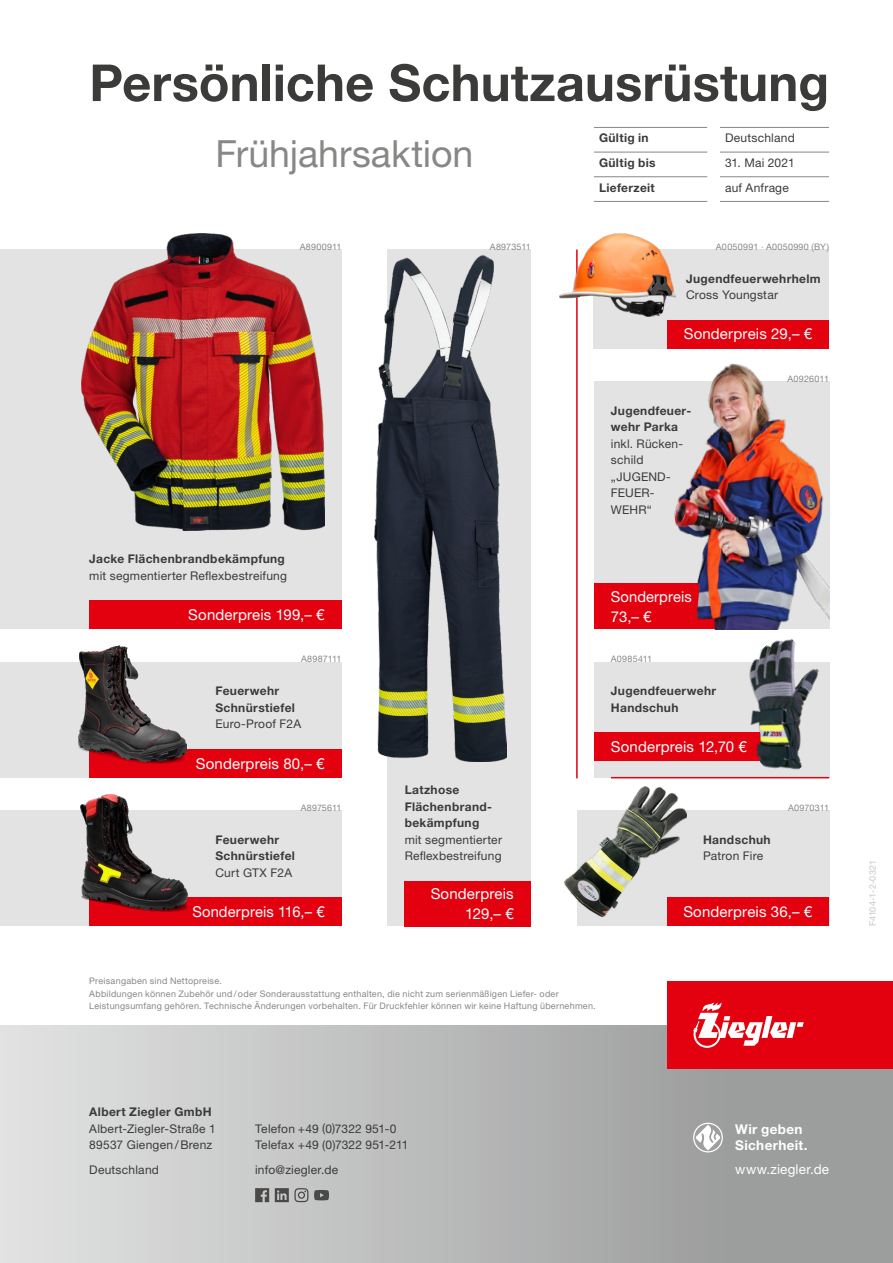
<style>
.page{position:relative;width:893px;height:1263px;background:#fff}
.page>*{position:absolute;margin:0;border:0;box-sizing:border-box;transform-origin:0 0}
.t1{font:700 51px "Helvetica Neue LTW1 G";letter-spacing:.005em;color:#3b3b3a}
.t2{font:37.5px "Helvetica Neue LTW1 G";color:#878786}
.t3{font:15px/19.5px "Helvetica Neue LT Pro";letter-spacing:.01em;color:#fff}
.t4{font:700 13.5px/16.5px "Helvetica Neue LT Pro";letter-spacing:.025em;color:#fff}
.t5{font:13.5px "Helvetica Neue LT Pro";letter-spacing:.015em;color:#fff}
.t6{font:700 12px/16.5px "Helvetica Neue LT Pro";letter-spacing:.03em;color:#3b3b3a}
.t7{font:12px/16.5px "Helvetica Neue LT Pro";letter-spacing:.02em;color:#3b3b3a}
.t8{font:12px/16.5px "Helvetica Neue LTW1 G";letter-spacing:.015em;color:#3b3b3a}
.t9{font:700 12px "Helvetica Neue LTW1 G";letter-spacing:.03em;color:#3b3b3a}
.t10{font:9px/12px "Helvetica Neue LTW1 G";letter-spacing:.03em;color:#878786}
.t11{font:9px "Helvetica Neue LT Pro";letter-spacing:.025em;color:#878786}
.t12{font:9px "Helvetica Neue LT Pro";letter-spacing:.005em;color:#878786}
.t13{font:9px "Helvetica Neue LTW1 G";color:#c5c6c6}
.t14{font:9px "Helvetica Neue LT Pro";color:#878786}
</style>
<div class="page">
<div style="left:0;top:250px;width:342px;height:379px;background:#e3e3e3"></div>
<div style="left:388px;top:250px;width:143px;height:676px;background:#e3e3e3"></div>
<div style="left:0;top:811px;width:342px;height:115px;background:#e3e3e3"></div>
<div style="left:0;top:662px;width:342px;height:116px;background:#e3e3e3"></div>
<div style="left:594px;top:250px;width:235px;height:99px;background:#e3e3e3"></div>
<div style="left:594px;top:662px;width:235px;height:116px;background:#e3e3e3"></div>
<div style="left:577px;top:811px;width:252px;height:115px;background:#e3e3e3"></div>
<img style="left:375px;top:255px;width:131px;height:506px">
<div style="left:594px;top:382px;width:235px;height:247px;background:#e3e3e3"></div>
<img style="left:82px;top:233px;width:243px;height:297px">
<hr style="left:576px;top:250px;width:2px;height:528px;background:#e3000f">
<hr style="left:611px;top:777px;width:218px;height:1px;background:#e3000f">
<div style="left:0;top:1025px;width:893px;height:238px;background:linear-gradient(to right,#e0e1e1,#929393)"></div>
<div style="left:668px;top:981px;width:225px;height:88px;background:#e3000f"></div>
<svg style="left:693px;top:1002px;width:111px;height:46px"></svg>
<svg style="left:693px;top:1123px;width:30px;height:29px"></svg>
<svg style="left:255px;top:1188px;width:14px;height:14px"></svg>
<svg style="left:275px;top:1188px;width:33px;height:14px"></svg>
<svg style="left:314px;top:1190px;width:15px;height:10px"></svg>
<div style="left:89px;top:600px;width:253px;height:29px;background:#e3000f"></div>
<div style="left:89px;top:749px;width:253px;height:29px;background:#e3000f"></div>
<div style="left:89px;top:897px;width:253px;height:29px;background:#e3000f"></div>
<div style="left:668px;top:897px;width:161px;height:29px;background:#e3000f"></div>
<div style="left:668px;top:320px;width:161px;height:29px;background:#e3000f"></div>
<div style="left:594px;top:732px;width:172px;height:29px;background:#e3000f"></div>
<div style="left:594px;top:584px;width:164px;height:45px;background:#e3000f"></div>
<div style="left:405px;top:881px;width:126px;height:45px;background:#e3000f"></div>
<img style="left:79px;top:794px;width:109px;height:118px">
<img style="left:79px;top:646px;width:108px;height:117px">
<img style="left:565px;top:786px;width:121px;height:130px">
<img style="left:705px;top:638px;width:125px;height:141px">
<img style="left:560px;top:233px;width:116px;height:83px">
<img style="left:669px;top:363px;width:160px;height:266px">
<hr style="left:594px;top:127px;width:113px;height:1px;background:#878786">
<hr style="left:720px;top:127px;width:109px;height:1px;background:#878786">
<hr style="left:594px;top:152px;width:113px;height:1px;background:#878786">
<hr style="left:720px;top:152px;width:109px;height:1px;background:#878786">
<hr style="left:594px;top:176px;width:113px;height:1px;background:#878786">
<hr style="left:720px;top:176px;width:109px;height:1px;background:#878786">
<hr style="left:594px;top:201px;width:113px;height:1px;background:#878786">
<hr style="left:720px;top:201px;width:109px;height:1px;background:#878786">
<h1 class="t1" style="left:89px;top:51px;width:741px">Persönliche Schutzausrüstung</h1>
<h2 class="t2" style="left:215px;top:131px;width:259px">Frühjahrsaktion</h2>
<p class="t6" style="left:599px;top:129px;width:51px">Gültig in</p>
<p class="t7" style="left:725px;top:130px;width:71px">Deutschland</p>
<p class="t6" style="left:599px;top:154px;width:58px">Gültig bis</p>
<p class="t7" style="left:725px;top:154px;width:71px">31. Mai 2021</p>
<p class="t6" style="left:599px;top:179px;width:57px">Lieferzeit</p>
<p class="t7" style="left:725px;top:179px;width:65px">auf Anfrage</p>
<p class="t11" style="left:300px;top:241px;width:43px">A8900911</p>
<p class="t11" style="left:716px;top:241px;width:115px">A0050991 · A0050990 (BY)</p>
<p class="t11" style="left:490px;top:241px;width:42px">A8973511</p>
<p class="t6" style="left:686px;top:270px;width:136px">Jugendfeuerwehrhelm</p>
<p class="t7" style="left:686px;top:286px;width:94px">Cross Youngstar</p>
<p class="t3" style="left:684px;top:324px;width:130px">Sonderpreis 29,– €</p>
<p class="t6" style="left:89px;top:550px;width:197px">Jacke Flächenbrandbekämpfung</p>
<p class="t7" style="left:89px;top:567px;width:199px">mit segmentierter Reflexbestreifung</p>
<p class="t3" style="left:188px;top:604px;width:138px">Sonderpreis 199,– €</p>
<p class="t12" style="left:301px;top:653px;width:42px">A8987111</p>
<p class="t6" style="left:215px;top:682px;width:81px">Feuerwehr<br>Schnürstiefel</p>
<p class="t7" style="left:215px;top:715px;width:87px">Euro-Proof F2A</p>
<p class="t3" style="left:196px;top:753px;width:130px">Sonderpreis 80,– €</p>
<p class="t6" style="left:611px;top:402px;width:81px">Jugendfeuer&shy;wehr Parka</p>
<p class="t7" style="left:611px;top:435px;width:74px">inkl. Rücken&shy;schild „JUGEND-<br>FEUER-<br>WEHR“</p>
<p class="t3" style="left:611px;top:587px;width:82px">Sonderpreis<br>73,– €</p>
<p class="t11" style="left:611px;top:653px;width:43px">A0985411</p>
<p class="t6" style="left:611px;top:682px;width:107px">Jugendfeuerwehr<br>Handschuh</p>
<p class="t3" style="left:611px;top:736px;width:137px">Sonderpreis 12,70 €</p>
<p class="t11" style="left:788px;top:373px;width:43px">A0926011</p>
<p class="t6" style="left:405px;top:781px;width:89px">Latzhose<br>Flächenbrand&shy;bekämpfung</p>
<p class="t7" style="left:405px;top:831px;width:99px">mit segmentierter<br>Reflexbestreifung</p>
<p class="t14" style="left:301px;top:802px;width:42px">A8975611</p>
<p class="t12" style="left:788px;top:802px;width:42px">A0970311</p>
<p class="t6" style="left:215px;top:831px;width:81px">Feuerwehr<br>Schnürstiefel</p>
<p class="t7" style="left:215px;top:864px;width:78px">Curt GTX F2A</p>
<p class="t6" style="left:703px;top:831px;width:69px">Handschuh</p>
<p class="t7" style="left:703px;top:847px;width:62px">Patron Fire</p>
<p class="t3" style="left:431px;top:884px;width:85px;text-align:right">Sonderpreis<br>129,– €</p>
<p class="t3" style="left:192px;top:902px;width:134px">Sonderpreis 116,– €</p>
<p class="t3" style="left:683px;top:901px;width:130px">Sonderpreis 36,– €</p>
<p class="t11" style="left:89px;top:975px;width:134px">Preisangaben sind Nettopreise.</p>
<p class="t10" style="left:89px;top:987px;width:508px">Abbildungen können Zubehör und / oder Sonder ausstattung enthalten, die nicht zum serien mäßigen Liefer- oder<br>Leistung sumfang gehören. Technische Änderungen vorbehalten. Für Druckfehler können wir keine Haftung übernehmen.</p>
<p class="t9" style="left:89px;top:1104px;width:124px">Albert Ziegler GmbH</p>
<p class="t8" style="left:89px;top:1120px;width:128px">Albert-Ziegler-Straße 1<br>89537 Giengen / Brenz</p>
<p class="t8" style="left:89px;top:1161px;width:71px">Deutschland</p>
<p class="t8" style="left:255px;top:1120px;width:155px">Telefon +49 (0)7322 951-0<br>Telefax +49 (0)7322 951-211</p>
<p class="t8" style="left:255px;top:1161px;width:84px">info@ziegler.de</p>
<p class="t4" style="left:735px;top:1120px;width:74px">Wir geben<br>Sicherheit.</p>
<p class="t5" style="left:735px;top:1160px;width:95px">www.ziegler.de</p>
<p class="t13" style="left:867px;top:926px;width:68px;rotate:-90deg">F4104-1-2-0321</p>
</div>
